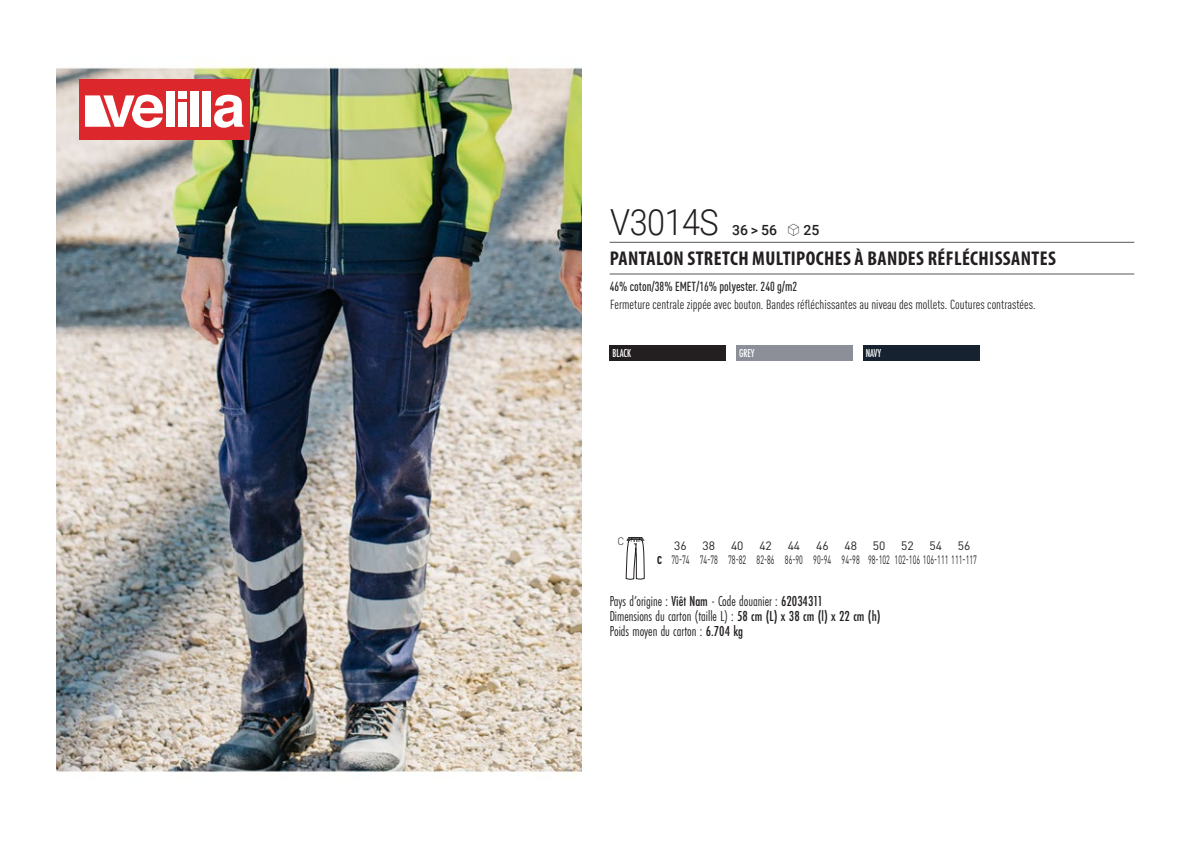
<style>
.page{position:relative;width:1191px;height:842px;background:#fff}
.page>*{position:absolute;margin:0;border:0;box-sizing:border-box;transform-origin:0 0}
.t1{font:300 36px "Roboto";letter-spacing:-.015em;color:#231f20;scale:.9 1}
.t2{font:700 condensed 20px "Myriad Pro";letter-spacing:.02em;color:#231f20}
.t3{font:15px "Futura PT Cond";color:#231f20;scale:.95 1}
.t4{font:500 14px "Roboto";color:#231f20}
.t5{font:condensed 13px "DIN Pro";color:#231f20}
.grammage_2020{font:500 condensed 13px "DIN Pro";color:#231f20;scale:.95 1}
._88_tailles_tab_maig{font:12px/13.6px "DIN Pro";color:#231f20}
.Coloris_nuancier_bla{font:500 12px "Futura PT Cond";letter-spacing:-.01em;color:#fff;scale:.9 1}
.t6{font:300 10.8px "DIN";color:#231f20}
.s1{font-family:"Linotype Shapeshifter";font-weight:400;font-size:16px}
.s2{font-weight:900;font-stretch:condensed;font-size:11.2px}
.s3{font-weight:500}
</style>
<div class="page">
<img style="left:57px;top:64px;width:524px;height:711px">
<div style="left:79px;top:79px;width:170px;height:61px;background:#dc272d"></div>
<div style="left:166px;top:91px;width:8px;height:36px;background:#fff"></div>
<div style="left:190px;top:91px;width:8px;height:36px;background:#fff"></div>
<div style="left:202px;top:91px;width:8px;height:36px;background:#fff"></div>
<svg style="left:214px;top:95px;width:29px;height:33px"></svg>
<div style="left:178px;top:91px;width:8px;height:8px;background:#fff"></div>
<div style="left:178px;top:102px;width:8px;height:25px;background:#fff"></div>
<svg style="left:85px;top:95px;width:78px;height:33px"></svg>
<div style="left:609px;top:345px;width:117px;height:16px;background:#231f20"></div>
<div style="left:736px;top:345px;width:116px;height:16px;background:#8c8f97"></div>
<div style="left:863px;top:345px;width:116px;height:16px;background:#172231"></div>
<svg style="left:626px;top:537px;width:18px;height:43px"></svg>
<hr style="left:609px;top:242px;width:525px;height:1px;background:#57585a">
<hr style="left:609px;top:274px;width:525px;height:1px;background:#57585a">
<p class="t1" style="left:610px;top:197px;width:122px">V3014S</p>
<p class="t4" style="left:732px;top:220px;width:89px">36 &gt; 56 <span class="s1">S</span> 25</p>
<p class="t2" style="left:610px;top:246px;width:447px">PANTALON STRETCH MULTIPOCHES À BANDES RÉFLÉCHISSANTES</p>
<p class="grammage_2020" style="left:609px;top:277px;width:199px">46% coton/38% EMET/16% polyester. 240 g/m2</p>
<p class="t5" style="left:610px;top:295px;width:427px">Fermeture centrale zippée avec bouton. Bandes réfléchissantes au niveau des mollets. Coutures contrastées.</p>
<p class="Coloris_nuancier_bla" style="left:612px;top:346px;width:22px">BLACK</p>
<p class="Coloris_nuancier_bla" style="left:739px;top:346px;width:19px">GREY</p>
<p class="Coloris_nuancier_bla" style="left:866px;top:346px;width:18px">NAVY</p>
<p class="t6" style="left:617px;top:535px;width:8px">C</p>
<p class="_88_tailles_tab_maig" style="left:674px;top:538px;width:14px">36</p>
<p class="_88_tailles_tab_maig" style="left:702px;top:538px;width:14px">38</p>
<p class="_88_tailles_tab_maig" style="left:731px;top:538px;width:14px">40</p>
<p class="_88_tailles_tab_maig" style="left:759px;top:538px;width:14px">42</p>
<p class="_88_tailles_tab_maig" style="left:787px;top:538px;width:14px">44</p>
<p class="_88_tailles_tab_maig" style="left:816px;top:538px;width:14px">46</p>
<p class="_88_tailles_tab_maig" style="left:844px;top:538px;width:14px">48</p>
<p class="_88_tailles_tab_maig" style="left:872px;top:538px;width:14px">50</p>
<p class="_88_tailles_tab_maig" style="left:901px;top:538px;width:14px">52</p>
<p class="_88_tailles_tab_maig" style="left:929px;top:538px;width:14px">54</p>
<p class="_88_tailles_tab_maig" style="left:657px;top:538px;width:321px;text-indent:300px">56<br><span class="s2">C</span> 70-74 74-78 78-82 82-86 86-90 90-94 94-98 98-102 102-106 106-111 111-117</p>
<p class="t3" style="left:609px;top:592px;width:226px">Pays d’origine : <span class="s3">Viêt Nam</span> - Code douanier : <span class="s3">62034311</span></p>
<p class="t3" style="left:609px;top:607px;width:287px">Dimensions du carton (taille L) : <span class="s3">58 cm (L) x 38 cm (l) x 22 cm (h)</span></p>
<p class="t3" style="left:609px;top:622px;width:142px">Poids moyen du carton : <span class="s3">6.704 kg</span></p>
</div>
